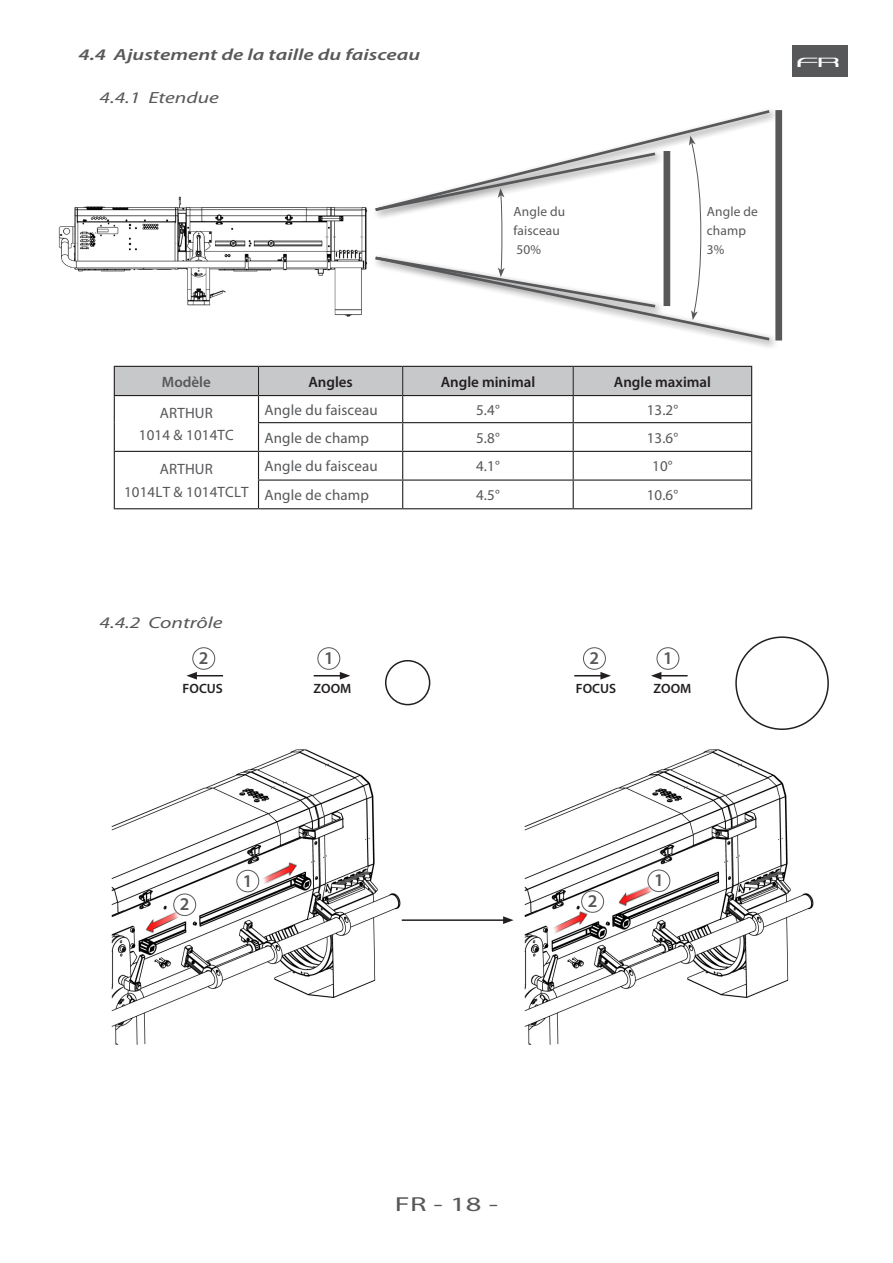
<style>
.page{position:relative;width:893px;height:1263px;background:#fff}
.page>*{position:absolute;margin:0;border:0;box-sizing:border-box;transform-origin:0 0}
.t1{font:20.4px "Myriad Pro";color:#57585a;scale:1.5 1}
.t2{font:19.2px "Vandiana Platin Lite";color:#fff;scale:1.5 1}
.t3{font:600 18px "Myriad Pro";color:#57585a}
.SUB_TITLE_2{font:italic 600 16.2px "Myriad Pro";color:#57585a;scale:1.33 1}
.SUB_TITLE_3{font:italic 16.2px "Myriad Pro";color:#57585a;scale:1.33 1}
.t4{font:15px "Myriad Pro";letter-spacing:.01em;color:#57585a}
.t5{font:600 15px "Myriad Pro";color:#231f20}
.t6{font:600 15px "Myriad Pro";color:#57585a}
.t7{font:600 13.5px "Myriad Pro";color:#231f20}
.t8{font:13.35px/18.8px "Myriad Pro";letter-spacing:.01em;color:#57585a}
</style>
<div class="page">
<div style="left:792px;top:45px;width:55px;height:32px;background:#57585a"></div>
<img style="left:58px;top:196px;width:310px;height:121px">
<img style="left:524px;top:749px;width:290px;height:296px">
<img style="left:111px;top:749px;width:291px;height:296px">
<img style="left:136px;top:892px;width:49px;height:57px">
<img style="left:256px;top:846px;width:50px;height:55px">
<img style="left:546px;top:895px;width:50px;height:56px">
<img style="left:609px;top:870px;width:46px;height:51px">
<hr style="left:114px;top:508px;width:144px;height:1px;background:#231f20">
<hr style="left:258px;top:508px;width:145px;height:1px;background:#231f20">
<hr style="left:403px;top:508px;width:170px;height:1px;background:#231f20">
<hr style="left:573px;top:508px;width:179px;height:1px;background:#231f20">
<svg style="left:114px;top:366px;width:638px;height:142px"></svg>
<svg style="left:375px;top:109px;width:397px;height:233px"></svg>
<div style="left:775px;top:110px;width:7px;height:230px;background:#57585a"></div>
<div style="left:385px;top:660px;width:45px;height:45px;border:2px solid #231f20;border-radius:50%"></div>
<div style="left:735px;top:636px;width:94px;height:94px;border:2px solid #231f20;border-radius:50%"></div>
<svg style="left:651px;top:672px;width:37px;height:7px"></svg>
<svg style="left:314px;top:672px;width:36px;height:7px"></svg>
<svg style="left:186px;top:672px;width:37px;height:7px"></svg>
<svg style="left:574px;top:672px;width:37px;height:7px"></svg>
<div style="left:317px;top:647px;width:23px;height:23px;border:1px solid #57585a;border-radius:50%"></div>
<div style="left:657px;top:647px;width:22px;height:23px;border:1px solid #57585a;border-radius:50%"></div>
<div style="left:192px;top:647px;width:23px;height:23px;border:1px solid #57585a;border-radius:50%"></div>
<div style="left:583px;top:647px;width:23px;height:23px;border:1px solid #57585a;border-radius:50%"></div>
<hr style="left:402px;top:919px;width:103px;height:2px;background:#231f20">
<svg style="left:503px;top:916px;width:11px;height:8px"></svg>
<div style="left:174px;top:894px;width:22px;height:21px;background:#fff;border-radius:50%"></div>
<div style="left:173px;top:893px;width:23px;height:23px;border:1px solid #57585a;border-radius:50%"></div>
<div style="left:582px;top:891px;width:22px;height:21px;background:#fff;border-radius:50%"></div>
<div style="left:581px;top:890px;width:23px;height:23px;border:1px solid #57585a;border-radius:50%"></div>
<div style="left:237px;top:870px;width:22px;height:22px;background:#fff;border-radius:50%"></div>
<div style="left:236px;top:870px;width:23px;height:22px;border:1px solid #57585a;border-radius:50%"></div>
<div style="left:648px;top:870px;width:22px;height:21px;background:#fff;border-radius:50%"></div>
<div style="left:647px;top:870px;width:23px;height:22px;border:1px solid #57585a;border-radius:50%"></div>
<p class="SUB_TITLE_2" style="left:79px;top:45px;width:259px">4.4 Ajustement de la taille du faisceau</p>
<p class="SUB_TITLE_3" style="left:99px;top:88px;width:91px">4.4.1 Etendue</p>
<p class="t8" style="left:514px;top:202px;width:53px">Angle du faisceau</p>
<p class="t8" style="left:517px;top:240px;width:26px">50%</p>
<p class="t2" style="left:796px;top:54px;width:30px">FR</p>
<p class="t8" style="left:707px;top:202px;width:53px">Angle de champ</p>
<p class="t8" style="left:707px;top:240px;width:19px">3%</p>
<p class="t6" style="left:162px;top:372px;width:50px">Modèle</p>
<p class="t5" style="left:308px;top:372px;width:46px">Angles</p>
<p class="t5" style="left:441px;top:372px;width:96px">Angle minimal</p>
<p class="t5" style="left:614px;top:372px;width:99px">Angle maximal</p>
<p class="t4" style="left:160px;top:404px;width:55px">ARTHUR</p>
<p class="t4" style="left:139px;top:426px;width:96px">1014 &amp; 1014TC</p>
<p class="t4" style="left:264px;top:400px;width:115px">Angle du faisceau</p>
<p class="t4" style="left:476px;top:400px;width:25px">5.4°</p>
<p class="t4" style="left:647px;top:400px;width:33px">13.2°</p>
<p class="t4" style="left:264px;top:428px;width:106px">Angle de champ</p>
<p class="t4" style="left:476px;top:428px;width:25px">5.8°</p>
<p class="t4" style="left:647px;top:428px;width:33px">13.6°</p>
<p class="t4" style="left:160px;top:460px;width:55px">ARTHUR</p>
<p class="t4" style="left:124px;top:483px;width:126px">1014LT &amp; 1014TCLT</p>
<p class="t4" style="left:264px;top:457px;width:115px">Angle du faisceau</p>
<p class="t4" style="left:476px;top:457px;width:25px">4.1°</p>
<p class="t4" style="left:652px;top:457px;width:22px">10°</p>
<p class="t4" style="left:264px;top:486px;width:106px">Angle de champ</p>
<p class="t4" style="left:476px;top:486px;width:25px">4.5°</p>
<p class="t4" style="left:647px;top:486px;width:33px">10.6°</p>
<p class="SUB_TITLE_3" style="left:99px;top:612px;width:94px">4.4.2 Contrôle</p>
<p class="t3" style="left:199px;top:646px;width:11px">2</p>
<p class="t3" style="left:324px;top:646px;width:11px">1</p>
<p class="t3" style="left:590px;top:646px;width:11px">2</p>
<p class="t3" style="left:663px;top:646px;width:11px">1</p>
<p class="t7" style="left:183px;top:679px;width:42px">FOCUS</p>
<p class="t7" style="left:314px;top:679px;width:39px">ZOOM</p>
<p class="t7" style="left:576px;top:679px;width:42px">FOCUS</p>
<p class="t7" style="left:654px;top:679px;width:39px">ZOOM</p>
<p class="t3" style="left:243px;top:869px;width:11px">1</p>
<p class="t3" style="left:654px;top:869px;width:11px">1</p>
<p class="t3" style="left:180px;top:893px;width:11px">2</p>
<p class="t3" style="left:588px;top:889px;width:11px">2</p>
<h1 class="t1" style="left:395px;top:1191px;width:70px">FR - 18 -</h1>
</div>
